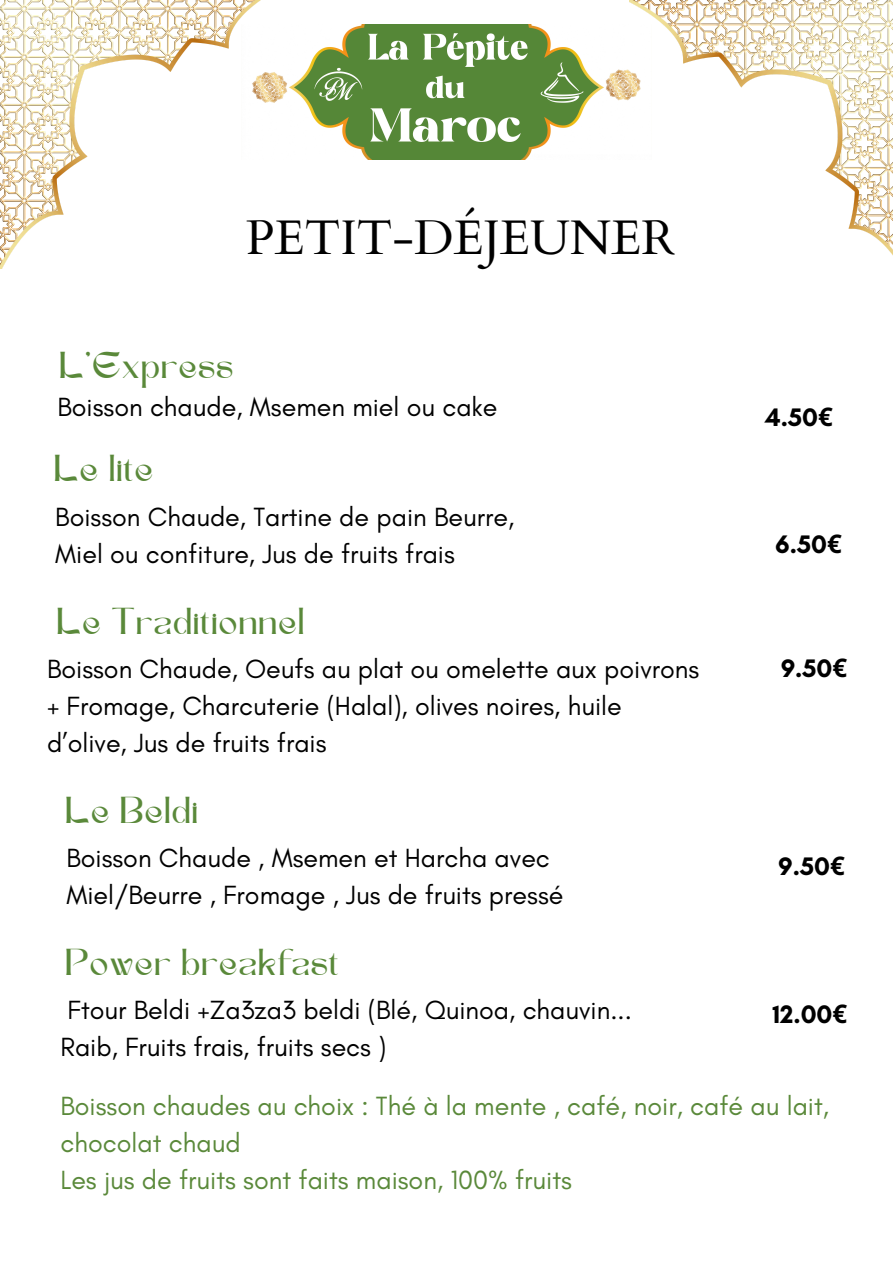
<style>
.page{position:relative;width:893px;height:1263px;background:#fff}
.page>*{position:absolute;margin:0;border:0;box-sizing:border-box;transform-origin:0 0}
.t1{font:48.6px "Cardo";color:#000}
.t2{font:37.5px "SEGO";color:#5a893a}
.t3{font:26.85px/37.1px "Glacial Indifference";color:#000}
.t4{font:26.85px/37.1px "Glacial Indifference";color:#5a893a}
.t5{font:700 25.8px "Glacial Indifference";color:#000}
.s1{font-family:"Noto Sans"}
</style>
<div class="page">
<img style="left:282px;top:24px;width:347px;height:135px">
<img style="left:0;top:0;width:282px;height:268px">
<img style="left:629px;top:0;width:264px;height:256px">
<p class="t1" style="left:246px;top:206px;width:430px">PETIT-DÉJEUNER</p>
<p class="t2" style="left:60px;top:350px;width:177px">L’Express</p>
<h1 class="t3" style="left:57px;top:388px;width:441px">Boisson chaude, Msemen miel ou cake</h1>
<h2 class="t2" style="left:55px;top:453px;width:102px">Le lite</h2>
<h3 class="t3" style="left:55px;top:498px;width:460px">Boisson Chaude, Tartine de pain Beurre,<br>Miel ou confiture, Jus de fruits frais</h3>
<p class="t5" style="left:765px;top:402px;width:69px">4.50<span class="s1">€</span></p>
<p class="t5" style="left:775px;top:529px;width:68px">6.50<span class="s1">€</span></p>
<p class="t2" style="left:58px;top:606px;width:250px">Le Traditionnel</p>
<h3 class="t3" style="left:47px;top:650px;width:654px">Boisson Chaude, Oeufs au plat ou omelette aux poivrons + Fromage, Charcuterie (Halal), olives noires, huile d’olive, Jus de fruits frais</h3>
<h3 class="t5" style="left:780px;top:652px;width:68px">9.50<span class="s1">€</span></h3>
<h2 class="t2" style="left:66px;top:795px;width:135px">Le Beldi</h2>
<p class="t3" style="left:66px;top:839px;width:499px">Boisson Chaude , Msemen et Harcha avec<br>Miel/Beurre , Fromage , Jus de fruits pressé</p>
<h3 class="t5" style="left:778px;top:851px;width:68px">9.50<span class="s1">€</span></h3>
<h2 class="t2" style="left:66px;top:947px;width:276px">Power breakfast</h2>
<p class="t3" style="left:60px;top:991px;width:573px">Ftour Beldi +Za3za3 beldi (Blé, Quinoa, chauvin...<br>Raib, Fruits frais, fruits secs )</p>
<h2 class="t5" style="left:772px;top:998px;width:76px">12.00<span class="s1">€</span></h2>
<h2 class="t4" style="left:60px;top:1087px;width:770px">Boisson chaudes au choix : Thé à la mente , café, noir, café au lait, chocolat chaud</h2>
<p class="t4" style="left:60px;top:1161px;width:513px">Les jus de fruits sont faits maison, 100% fruits</p>
</div>
